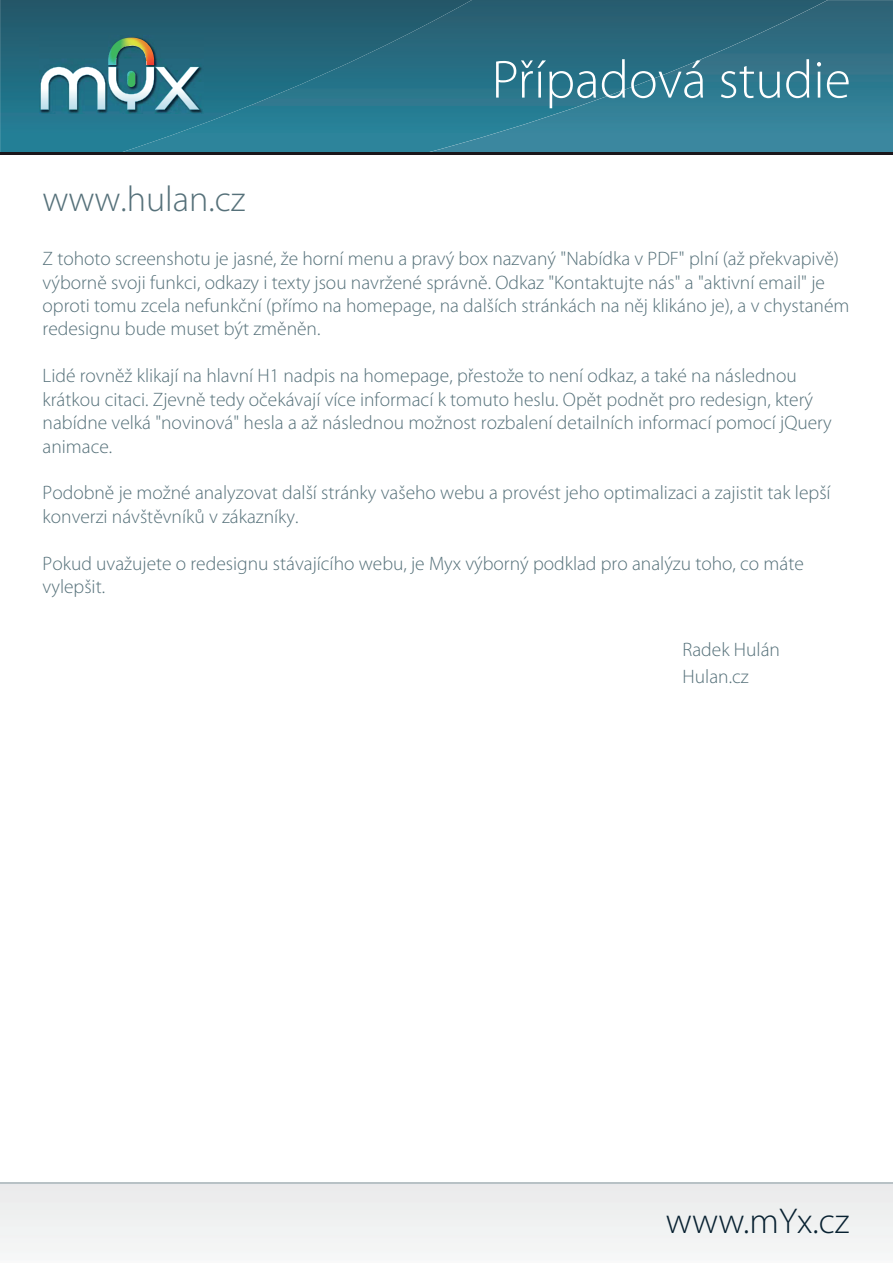
<style>
.page{position:relative;width:893px;height:1263px;background:#fff}
.page>*{position:absolute;margin:0;border:0;box-sizing:border-box;transform-origin:0 0}
.t1{font:300 54px "Myriad Pro";color:#fff}
.t2{font:300 36px "Myriad Pro";color:#56717a}
.t3{font:300 36px "Myriad Pro";color:#082131}
.t4{font:300 19.5px/23.4px "Myriad Pro";color:#56717a}
</style>
<div class="page">
<svg style="left:8px;top:0;width:109px;height:153px"></svg>
<img style="left:117px;top:0;width:306px;height:153px">
<img style="left:423px;top:0;width:470px;height:153px">
<img style="left:39px;top:36px;width:165px;height:77px">
<svg style="left:41px;top:67px;width:159px;height:43px"></svg>
<img style="left:127px;top:71px;width:8px;height:16px">
<img style="left:108px;top:38px;width:46px;height:27px">
<hr style="left:0;top:153px;width:893px;height:2px;background:#1a161a">
<hr style="left:0;top:1182px;width:893px;height:2px;background:#b8c1c5">
<p class="t2" style="left:43px;top:180px;width:204px">www.hulan.cz</p>
<p class="t1" style="left:492px;top:50px;width:361px">Případová studie</p>
<p class="t4" style="left:43px;top:247px;width:808px">Z tohoto screenshotu je jasné, že horní menu a pravý box nazvaný "Nabídka v PDF" plní (až překvapivě) výborně svoji funkci, odkazy i texty jsou navržené správně. Odkaz "Kontaktujte nás" a "aktivní email" je oproti tomu zcela nefunkční (přímo na homepage, na dalších stránkách na něj klikáno je), a v chystaném redesignu bude muset být změněn.</p>
<p class="t4" style="left:43px;top:364px;width:790px">Lidé rovněž klikají na hlavní H1 nadpis na homepage, přestože to není odkaz, a také na následnou krátkou citaci. Zjevně tedy očekávají více informací k tomuto heslu. Opět podnět pro redesign, který nabídne velká "novinová" hesla a až následnou možnost rozbalení detailních informací pomocí jQuery animace.</p>
<p class="t4" style="left:43px;top:481px;width:789px">Podobně je možné analyzovat další stránky vašeho webu a provést jeho optimalizaci a zajistit tak lepší konverzi návštěvníků v zákazníky.</p>
<p class="t4" style="left:43px;top:552px;width:763px">Pokud uvažujete o redesignu stávajícího webu, je Myx výborný podklad pro analýzu toho, co máte vylepšit.</p>
<p class="t4" style="left:683px;top:635px;width:99px;line-height:27.6px">Radek Hulán<br>Hulan.cz</p>
<p class="t3" style="left:666px;top:1201px;width:185px">www.mYx.cz</p>
</div>
